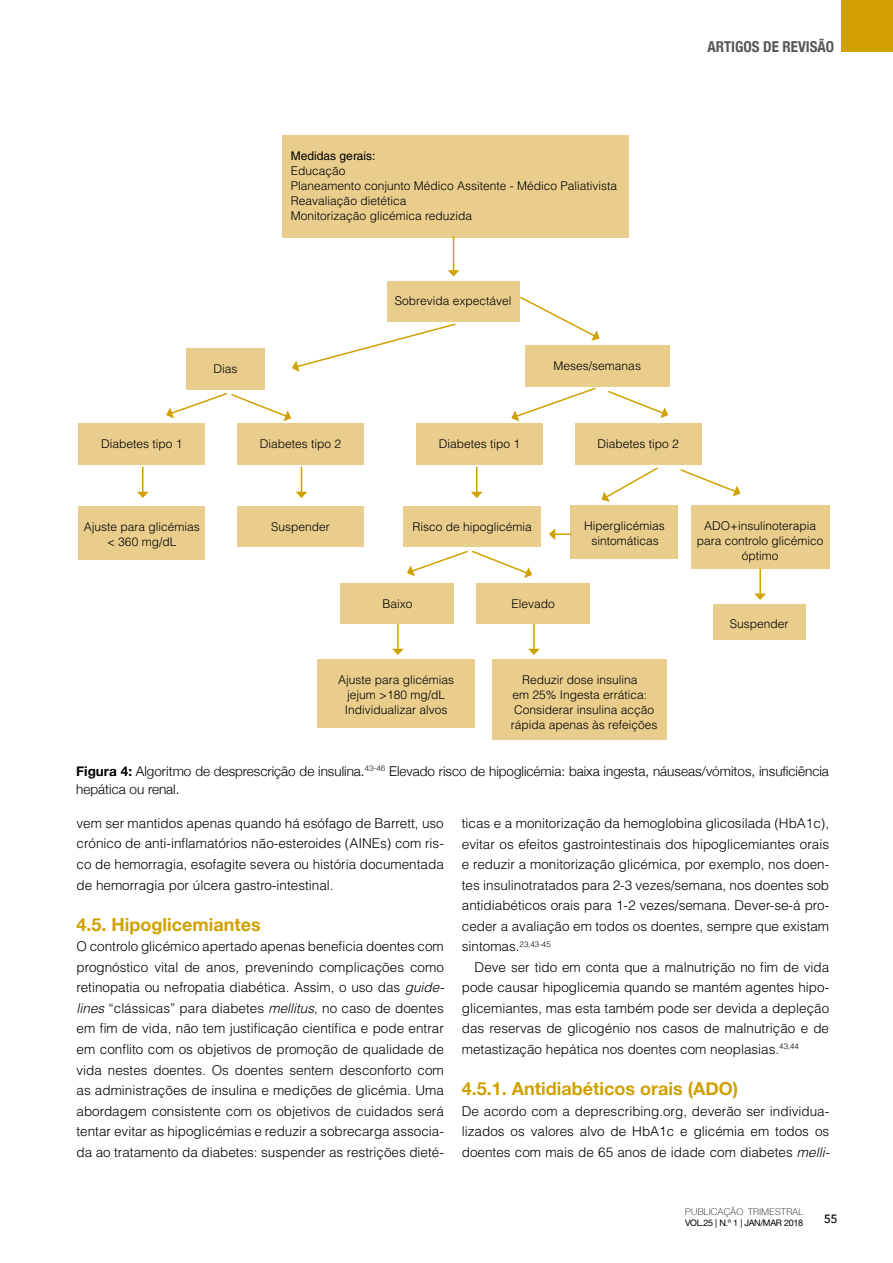
<style>
.page{position:relative;width:893px;height:1263px;background:#fff}
.page>*{position:absolute;margin:0;border:0;box-sizing:border-box;transform-origin:0 0}
.t1{font:700 18px "Helvetica Neue";color:#d0a000}
.t2{font:700 condensed 15px "Helvetica Neue";color:#575756}
.t3{font:300 13.5px/20.5px "Helvetica";color:#000;text-align:justify}
.t4{font:300 13.5px/18px "Helvetica Neue";color:#000}
.t5{font:300 12px/15px "Helvetica";color:#000;text-align:center}
.t6{font:12px "Helvetica";color:#000}
.t7{font:500 12px "Avenir";color:#000}
.t8{font:100 9.3px "Helvetica Neue";letter-spacing:.04em;color:#000}
.t9{font:9px "Helvetica Neue";letter-spacing:-.04em;color:#000}
.s1{font-weight:700}
.s2{font-style:italic}
</style>
<div class="page">
<div style="left:841px;top:0;width:52px;height:51px;background:#d0a000"></div>
<div style="left:282px;top:135px;width:347px;height:102px;background:#e9cd8d"></div>
<div style="left:387px;top:281px;width:132px;height:41px;background:#e9cd8d"></div>
<div style="left:186px;top:348px;width:79px;height:41px;background:#e9cd8d"></div>
<div style="left:525px;top:346px;width:145px;height:41px;background:#e9cd8d"></div>
<div style="left:78px;top:424px;width:127px;height:41px;background:#e9cd8d"></div>
<div style="left:416px;top:424px;width:127px;height:41px;background:#e9cd8d"></div>
<div style="left:78px;top:506px;width:127px;height:53px;background:#e9cd8d"></div>
<div style="left:237px;top:506px;width:127px;height:40px;background:#e9cd8d"></div>
<div style="left:403px;top:506px;width:138px;height:40px;background:#e9cd8d"></div>
<div style="left:237px;top:424px;width:127px;height:41px;background:#e9cd8d"></div>
<div style="left:575px;top:424px;width:126px;height:41px;background:#e9cd8d"></div>
<div style="left:571px;top:505px;width:107px;height:54px;background:#e9cd8d"></div>
<div style="left:691px;top:505px;width:138px;height:64px;background:#e9cd8d"></div>
<div style="left:713px;top:604px;width:92px;height:35px;background:#e9cd8d"></div>
<div style="left:340px;top:583px;width:114px;height:41px;background:#e9cd8d"></div>
<div style="left:317px;top:659px;width:158px;height:68px;background:#e9cd8d"></div>
<div style="left:493px;top:659px;width:174px;height:80px;background:#e9cd8d"></div>
<div style="left:476px;top:583px;width:114px;height:41px;background:#e9cd8d"></div>
<hr style="left:453px;top:236px;width:1px;height:35px;background:#d0a000">
<svg style="left:448px;top:270px;width:11px;height:6px"></svg>
<svg style="left:549px;top:528px;width:22px;height:12px"></svg>
<hr style="left:142px;top:467px;width:2px;height:25px;background:#d0a000">
<svg style="left:137px;top:492px;width:12px;height:6px"></svg>
<svg style="left:296px;top:467px;width:11px;height:31px"></svg>
<svg style="left:471px;top:467px;width:12px;height:31px"></svg>
<hr style="left:759px;top:569px;width:2px;height:25px;background:#d0a000">
<svg style="left:754px;top:594px;width:12px;height:6px"></svg>
<hr style="left:397px;top:624px;width:2px;height:25px;background:#d0a000">
<svg style="left:392px;top:649px;width:12px;height:6px"></svg>
<hr style="left:533px;top:624px;width:2px;height:25px;background:#d0a000">
<svg style="left:528px;top:649px;width:12px;height:6px"></svg>
<svg style="left:292px;top:323px;width:164px;height:49px"></svg>
<svg style="left:511px;top:387px;width:85px;height:34px"></svg>
<svg style="left:601px;top:467px;width:57px;height:35px"></svg>
<svg style="left:166px;top:393px;width:125px;height:28px"></svg>
<svg style="left:608px;top:390px;width:60px;height:28px"></svg>
<svg style="left:680px;top:469px;width:61px;height:28px"></svg>
<svg style="left:407px;top:550px;width:125px;height:28px"></svg>
<svg style="left:519px;top:295px;width:81px;height:46px"></svg>
<p class="t2" style="left:708px;top:34px;width:128px">ARTIGOS DE REVISÃO</p>
<p class="t6" style="left:291px;top:148px;width:86px">Medidas gerais:</p>
<p class="t5" style="left:291px;top:163px;width:328px;text-align:left">Educação<br>Planeamento conjunto Médico Assitente - Médico Paliativista<br>Reavaliação dietética<br>Monitorização glicémica reduzida</p>
<p class="t5" style="left:395px;top:293px;width:118px">Sobrevida expectável</p>
<p class="t5" style="left:214px;top:361px;width:25px">Dias</p>
<p class="t5" style="left:554px;top:359px;width:89px">Meses/semanas</p>
<p class="t5" style="left:101px;top:436px;width:83px">Diabetes tipo 1</p>
<p class="t5" style="left:439px;top:436px;width:83px">Diabetes tipo 1</p>
<p class="t5" style="left:260px;top:436px;width:83px">Diabetes tipo 2</p>
<p class="t5" style="left:597px;top:436px;width:83px">Diabetes tipo 2</p>
<p class="t5" style="left:84px;top:519px;width:118px">Ajuste para glicémias &lt; 360 mg/dL</p>
<p class="t5" style="left:271px;top:519px;width:60px">Suspender</p>
<p class="t5" style="left:413px;top:519px;width:121px">Risco de hipoglicémia</p>
<p class="t5" style="left:382px;top:596px;width:32px">Baixo</p>
<p class="t5" style="left:511px;top:596px;width:45px">Elevado</p>
<p class="t5" style="left:584px;top:518px;width:82px">Hiperglicémias sintomáticas</p>
<p class="t5" style="left:697px;top:518px;width:128px">ADO+insulinoterapia para controlo glicémico óptimo</p>
<p class="t5" style="left:730px;top:616px;width:60px">Suspender</p>
<p class="t5" style="left:338px;top:672px;width:118px">Ajuste para glicémias jejum &gt;180 mg/dL<br>Individualizar alvos</p>
<p class="t5" style="left:511px;top:672px;width:148px;text-align:left;text-indent:11px">Reduzir dose insulina<br>em 25% Ingesta errática:<br>Considerar insulina acção rápida apenas às refeições</p>
<p class="t4" style="left:76px;top:761px;width:754px"><span class="s1">Figura 4:</span> Algoritmo de desprescrição de insulina.<sup>43-46</sup> Elevado risco de hipoglicémia: baixa ingesta, náuseas/vómitos, insuficiência hepática ou renal.</p>
<p class="t3" style="left:77px;top:813px;width:369px">vem ser mantidos apenas quando há esófago de Barrett, uso crónico de anti-inflamatórios não-esteroides (AINEs) com ris&shy;co de hemorragia, esofagite severa ou história documentada de hemorragia por úlcera gastro-intestinal.</p>
<h1 class="t1" style="left:77px;top:910px;width:186px">4.5. Hipoglicemiantes</h1>
<p class="t3" style="left:77px;top:936px;width:369px">O controlo glicémico apertado apenas beneficia doentes com prognóstico vital de anos, prevenindo complicações como retinopatia ou nefropatia diabética. Assim, o uso das <span class="s2">guide&shy;lines</span> “clássicas” para diabetes <span class="s2">mellitus</span>, no caso de doentes em fim de vida, não tem justificação científica e pode entrar em conflito com os objetivos de promoção de qualidade de vida nestes doentes. Os doentes sentem desconforto com as administrações de insulina e medições de glicémia. Uma abordagem consistente com os objetivos de cuidados será tentar evitar as hipoglicémias e reduzir a sobrecarga associa&shy;da ao tratamento da diabetes: suspender as restrições dieté-</p>
<p class="t3" style="left:462px;top:813px;width:369px">ticas e a monitorização da hemoglobina glicosilada (HbA1c), evitar os efeitos gastrointestinais dos hipoglicemiantes orais e reduzir a monitorização glicémica, por exemplo, nos doen&shy;tes insulinotratados para 2-3 vezes/semana, nos doentes sob antidiabéticos orais para 1-2 vezes/semana. Dever-se-á pro&shy;ceder a avaliação em todos os doentes, sempre que existam sintomas.<sup>23,43-45</sup></p>
<p class="t3" style="left:462px;top:956px;width:369px;text-indent:13px">Deve ser tido em conta que a malnutrição no fim de vida pode causar hipoglicemia quando se mantém agentes hipo&shy;glicemiantes, mas esta também pode ser devida a depleção das reservas de glicogénio nos casos de malnutrição e de metastização hepática nos doentes com neoplasias.<sup>43,44</sup></p>
<h1 class="t1" style="left:462px;top:1074px;width:278px">4.5.1. Antidiabéticos orais (ADO)</h1>
<p class="t3" style="left:462px;top:1100px;width:369px">De acordo com a deprescribing.org, deverão ser individua&shy;lizados os valores alvo de HbA1c e glicémia em todos os doentes com mais de 65 anos de idade com diabetes <span class="s2">melli-</span></p>
<p class="t8" style="left:685px;top:1205px;width:119px">PUBLICAÇÃO TRIMESTRAL</p>
<p class="t9" style="left:685px;top:1217px;width:119px">VOL.25 | N.º 1 | JAN/MAR 2018</p>
<p class="t7" style="left:824px;top:1208px;width:15px">55</p>
</div>
